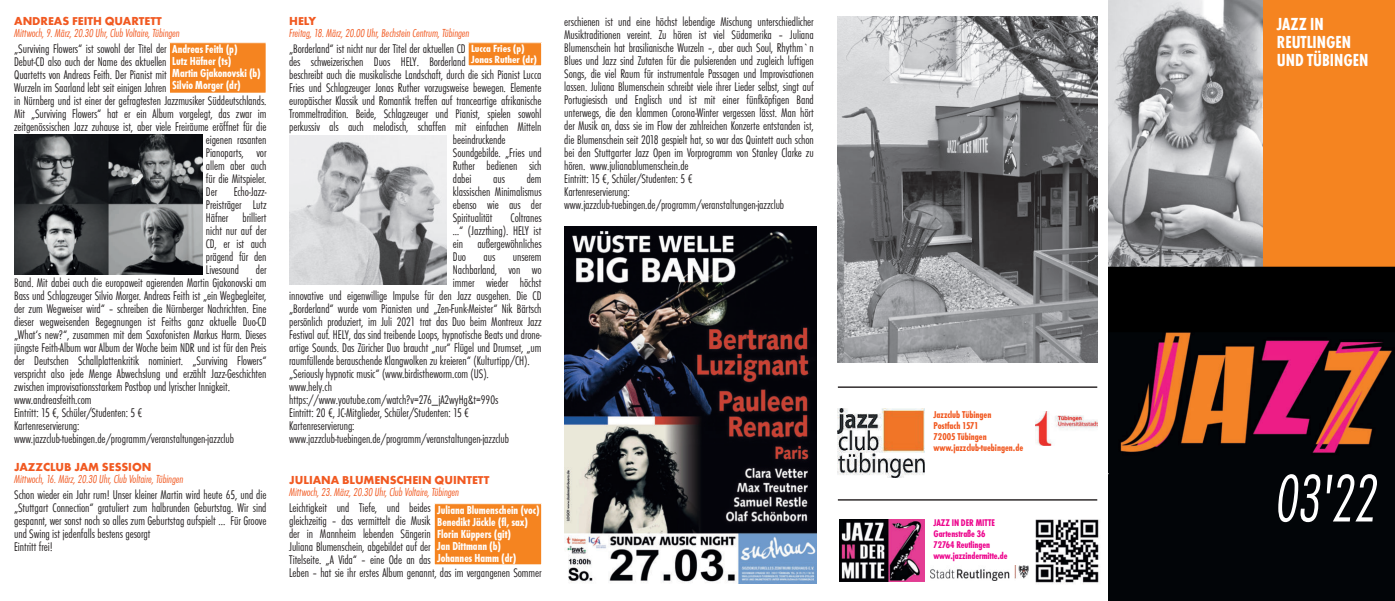
<style>
.page{position:relative;width:1395px;height:601px;background:#fff}
.page>*{position:absolute;margin:0;border:0;box-sizing:border-box;transform-origin:0 0}
.t1{font:italic 300 70px "Function Cd";color:#fff;scale:.9 1}
.t2{font:700 18px/18px "Function Cd";color:#fff}
.t3{font:300 13px/13px "Function Cd";letter-spacing:-.01em;color:#231f20}
.t4{font:italic 300 12px "Function Cd";letter-spacing:-.005em;color:#f15921}
.t5{font:700 12px/12px "Function Cd";letter-spacing:-.005em;color:#fff}
.t6{font:700 12px "Function";letter-spacing:-.005em;color:#f15921}
.t7{font:700 10.7px/10.7px "Function Cd";letter-spacing:-.005em;color:#fff;scale:1.12 1}
.t8{font:700 10.2px/11px "Function Cd";letter-spacing:-.005em;color:#f15921}
.t9{font:700 10px/11px "Function Cd";letter-spacing:-.005em;color:#ed028c}
.s1{font-weight:700;font-size:12px;color:#fff}
</style>
<div class="page">
<div style="left:1108px;top:0;width:287px;height:328px;background:#f58420"></div>
<img style="left:1108px;top:0;width:154px;height:267px">
<img style="left:1108px;top:332px;width:286px;height:269px">
<div style="left:1108px;top:267px;width:287px;height:65px;background:#000"></div>
<img style="left:839px;top:519px;width:85px;height:63px">
<img style="left:1035px;top:411px;width:62px;height:35px">
<img style="left:931px;top:566px;width:98px;height:14px">
<img style="left:838px;top:17px;width:259px;height:345px">
<hr style="left:838px;top:386px;width:259px;height:2px;background:#231f20">
<hr style="left:838px;top:499px;width:259px;height:2px;background:#231f20">
<img style="left:838px;top:408px;width:86px;height:69px">
<img style="left:1035px;top:519px;width:64px;height:65px">
<img style="left:564px;top:227px;width:253px;height:357px">
<div style="left:169px;top:43px;width:97px;height:50px;background:#f58420"></div>
<div style="left:169px;top:42px;width:97px;height:52px;border:1px solid #fff"></div>
<div style="left:468px;top:43px;width:74px;height:23px;background:#f58420"></div>
<div style="left:468px;top:42px;width:74px;height:24px;border:1px solid #fff"></div>
<img style="left:289px;top:135px;width:157px;height:150px">
<div style="left:434px;top:504px;width:108px;height:61px;background:#f58420"></div>
<div style="left:434px;top:503px;width:108px;height:62px;border:1px solid #fff"></div>
<img style="left:14px;top:134px;width:188px;height:141px">
<p class="t6" style="left:14px;top:16px;width:149px">ANDREAS FEITH QUARTETT</p>
<p class="t4" style="left:14px;top:28px;width:167px">Mittwoch, 9. März, 20.30 Uhr, Club Voltaire, Tübingen</p>
<p class="t3" style="left:14px;top:43px;width:225px">„Surviving Flowers“ ist sowohl der Titel der <span class="s1">Andreas Feith (p)</span></p>
<p class="t3" style="left:14px;top:56px;width:219px">Debut‐CD also auch der Name des aktuellen <span class="s1">Lutz Häfner (ts)</span></p>
<p class="t3" style="left:14px;top:69px;width:154px">Quartetts von Andreas Feith. Der Pianist mit</p>
<p class="t3" style="left:14px;top:82px;width:154px">Wurzeln im Saarland lebt seit einigen Jahren</p>
<p class="t3" style="left:14px;top:95px;width:254px">in Nürnberg und ist einer der gefragtesten Jazzmusiker Süddeutschlands.</p>
<p class="t3" style="left:14px;top:108px;width:254px">Mit „Surviving Flowers“ hat er ein Album vorgelegt, das zwar im</p>
<p class="t3" style="left:14px;top:121px;width:254px">zeitgenössischen Jazz zuhause ist, aber viele Freiräume eröffnet für die</p>
<p class="t3" style="left:206px;top:134px;width:62px">eigenen rasanten</p>
<p class="t3" style="left:206px;top:147px;width:62px">Pianoparts, vor</p>
<p class="t3" style="left:206px;top:160px;width:62px">allem aber auch</p>
<p class="t3" style="left:206px;top:173px;width:62px">für die Mitspieler.</p>
<p class="t3" style="left:206px;top:186px;width:13px">Der</p>
<p class="t5" style="left:172px;top:67px;width:90px">Martin Gjakonovski (b)<br>Silvio Morger (dr)</p>
<p class="t3" style="left:206px;top:186px;width:62px;text-align:justify;text-indent:28px">Echo‐Jazz‐ Preisträger Lutz Häfner brilliert nicht nur auf der CD, er ist auch prägend für den Livesound</p>
<p class="t3" style="left:14px;top:264px;width:254px;text-indent:242px">der Band. Mit dabei auch die europaweit agierenden Martin Gjakonovski am Bass und Schlagzeuger Silvio Morger. Andreas Feith ist „ein Wegbegleiter, der zum Wegweiser wird“ – schreiben die Nürnberger Nachrichten. Eine dieser wegweisenden Begegnungen ist Feiths ganz aktuelle Duo‐CD „What‘s new?“, zusammen mit dem Saxofonisten Markus Harm. Dieses jüngste Feith‐Album war Album der Woche beim NDR und ist für den Preis der Deutschen Schallplattenkritik nominiert. „Surviving Flowers“ verspricht also jede Menge Abwechslung und erzählt Jazz‐Geschichten zwischen improvisationsstarkem Postbop und lyrischer Innigkeit. www.andreasfeith.com<br>Eintritt: 15 €, Schüler/Studenten: 5 €<br>Kartenreservierung: www.jazzclub‐tuebingen.de/programm/veranstaltungen‐jazzclub</p>
<p class="t6" style="left:14px;top:462px;width:139px">JAZZCLUB JAM SESSION</p>
<p class="t4" style="left:14px;top:473px;width:171px">Mittwoch, 16. März, 20.30 Uhr, Club Voltaire, Tübingen</p>
<p class="t3" style="left:14px;top:488px;width:254px">Schon wieder ein Jahr rum! Unser kleiner Martin wird heute 65, und die „Stuttgart Connection“ gratuliert zum halbrunden Geburtstag. Wir sind gespannt, wer sonst noch so alles zum Geburtstag aufspielt ... Für Groove und Swing ist jedenfalls bestens gesorgt<br>Eintritt frei!</p>
<p class="t6" style="left:289px;top:16px;width:28px">HELY</p>
<p class="t4" style="left:289px;top:27px;width:182px">Freitag, 18. März, 20.00 Uhr, Bechstein Centrum, Tübingen</p>
<p class="t3" style="left:289px;top:42px;width:178px">„Borderland“ ist nicht nur der Titel der aktuellen CD</p>
<p class="t3" style="left:289px;top:55px;width:178px">des schweizerischen Duos HELY. Borderland</p>
<p class="t3" style="left:289px;top:68px;width:254px">beschreibt auch die musikalische Landschaft, durch die sich Pianist Lucca</p>
<p class="t3" style="left:289px;top:81px;width:254px">Fries und Schlagzeuger Jonas Ruther vorzugsweise bewegen. Elemente</p>
<p class="t3" style="left:289px;top:94px;width:254px">europäischer Klassik und Romantik treffen auf tranceartige afrikanische</p>
<p class="t3" style="left:289px;top:107px;width:254px">Trommeltradition. Beide, Schlagzeuger und Pianist, spielen sowohl</p>
<p class="t3" style="left:289px;top:120px;width:254px">perkussiv als auch melodisch, schaffen mit einfachen Mitteln</p>
<p class="t3" style="left:453px;top:133px;width:54px">beeindruckende</p>
<p class="t3" style="left:453px;top:146px;width:90px">Soundgebilde. „Fries und</p>
<p class="t3" style="left:453px;top:159px;width:90px">Ruther bedienen sich</p>
<p class="t3" style="left:453px;top:172px;width:20px">dabei</p>
<p class="t3" style="left:493px;top:172px;width:13px">aus</p>
<p class="t7" style="left:471px;top:43px;width:61px">Lucca Fries (p)<br>Jonas Ruther (dr)</p>
<p class="t3" style="left:453px;top:172px;width:90px;text-align:justify;text-indent:74px">dem klassischen Minimalismus ebenso wie aus der Spiritualität</p>
<p class="t3" style="left:453px;top:211px;width:90px;text-align:justify;text-indent:58px">Coltranes …“ (Jazzthing). HELY ist ein außergewöhnliches Duo</p>
<p class="t3" style="left:484px;top:250px;width:13px">aus</p>
<p class="t3" style="left:513px;top:250px;width:30px">unserem</p>
<p class="t3" style="left:453px;top:263px;width:90px">Nachbarland, von wo</p>
<p class="t3" style="left:453px;top:276px;width:90px">immer wieder höchst</p>
<p class="t3" style="left:289px;top:289px;width:254px">innovative und eigenwillige Impulse für den Jazz ausgehen. Die CD</p>
<p class="t3" style="left:289px;top:302px;width:254px">„Borderland“ wurde vom Pianisten und „Zen‐Funk‐Meister“ Nik Bärtsch</p>
<p class="t3" style="left:289px;top:315px;width:254px">persönlich produziert, im Juli 2021 trat das Duo beim Montreux Jazz</p>
<p class="t3" style="left:289px;top:328px;width:254px">Festival auf. HELY, das sind treibende Loops, hypnotische Beats und drone‐</p>
<p class="t3" style="left:289px;top:341px;width:254px">artige Sounds. Das Züricher Duo braucht „nur“ Flügel und Drumset, „um</p>
<p class="t3" style="left:289px;top:354px;width:242px">raumfüllende berauschende Klangwolken zu kreieren“ (Kulturtipp/CH).</p>
<p class="t3" style="left:289px;top:367px;width:201px">„Seriously hypnotic music“ (www.birdistheworm.com (US).</p>
<p class="t3" style="left:289px;top:380px;width:44px">www.hely.ch</p>
<p class="t3" style="left:289px;top:393px;width:211px">https://www.youtube.com/watch?v=276_jA2wyHg&amp;t=990s</p>
<p class="t3" style="left:289px;top:406px;width:181px">Eintritt: 20 €, JC‐Mitglieder, Schüler/Studenten: 15 €</p>
<p class="t3" style="left:289px;top:419px;width:67px">Kartenreservierung:</p>
<p class="t3" style="left:289px;top:432px;width:221px">www.jazzclub‐tuebingen.de/programm/veranstaltungen‐jazzclub</p>
<p class="t6" style="left:289px;top:475px;width:202px">JULIANA BLUMENSCHEIN QUINTETT</p>
<p class="t4" style="left:289px;top:486px;width:171px">Mittwoch, 23. März, 20.30 Uhr, Club Voltaire, Tübingen</p>
<p class="t3" style="left:289px;top:501px;width:254px">Leichtigkeit und Tiefe, und beides<br>gleichzeitig – das vermittelt die Musik<br>der in Mannheim lebenden Sängerin<br>Juliana Blumenschein, abgebildet auf der<br>Titelseite. „A Vida“ – eine Ode an das<br>Leben – hat sie ihr erstes Album genannt, das im vergangenen Sommer</p>
<p class="t5" style="left:437px;top:504px;width:104px">Juliana Blumenschein (voc)<br>Benedikt Jäckle (fl, sax)<br>Florin Küppers (git)<br>Jan Dittmann (b)<br>Johannes Hamm (dr)</p>
<p class="t3" style="left:564px;top:16px;width:251px">erschienen ist und eine höchst lebendige Mischung unterschiedlicher Musiktraditionen vereint. Zu hören ist viel Südamerika – Juliana Blumenschein hat brasilianische Wurzeln –, aber auch Soul, Rhythm`n Blues und Jazz sind Zutaten für die pulsierenden und zugleich luftigen Songs, die viel Raum für instrumentale Passagen und Improvisationen lassen. Juliana Blumenschein schreibt viele ihrer Lieder selbst, singt auf Portugiesisch und Englisch und ist mit einer fünfköpfigen Band unterwegs, die den klammen Corona‐Winter vergessen lässt. Man hört der Musik an, dass sie im Flow der zahlreichen Konzerte entstanden ist, die Blumenschein seit 2018 gespielt hat, so war das Quintett auch schon bei den Stuttgarter Jazz Open im Vorprogramm von Stanley Clarke zu hören. www.julianablumenschein.de<br>Eintritt: 15 €, Schüler/Studenten: 5 €<br>Kartenreservierung: www.jazzclub‐tuebingen.de/programm/veranstaltungen‐jazzclub</p>
<p class="t8" style="left:933px;top:409px;width:91px">Jazzclub Tübingen<br>Postfach 1571<br>72005 Tübingen www.jazzclub‐tuebingen.de</p>
<p class="t9" style="left:933px;top:517px;width:76px">JAZZ IN DER MITTE<br>Gartenstraße 36<br>72764 Reutlingen www.jazzindermitte.de</p>
<h2 class="t2" style="left:1277px;top:16px;width:93px">JAZZ IN<br>REUTLINGEN<br>UND TÜBINGEN</h2>
<h1 class="t1" style="left:1276px;top:465px;width:114px">03'22</h1>
</div>
